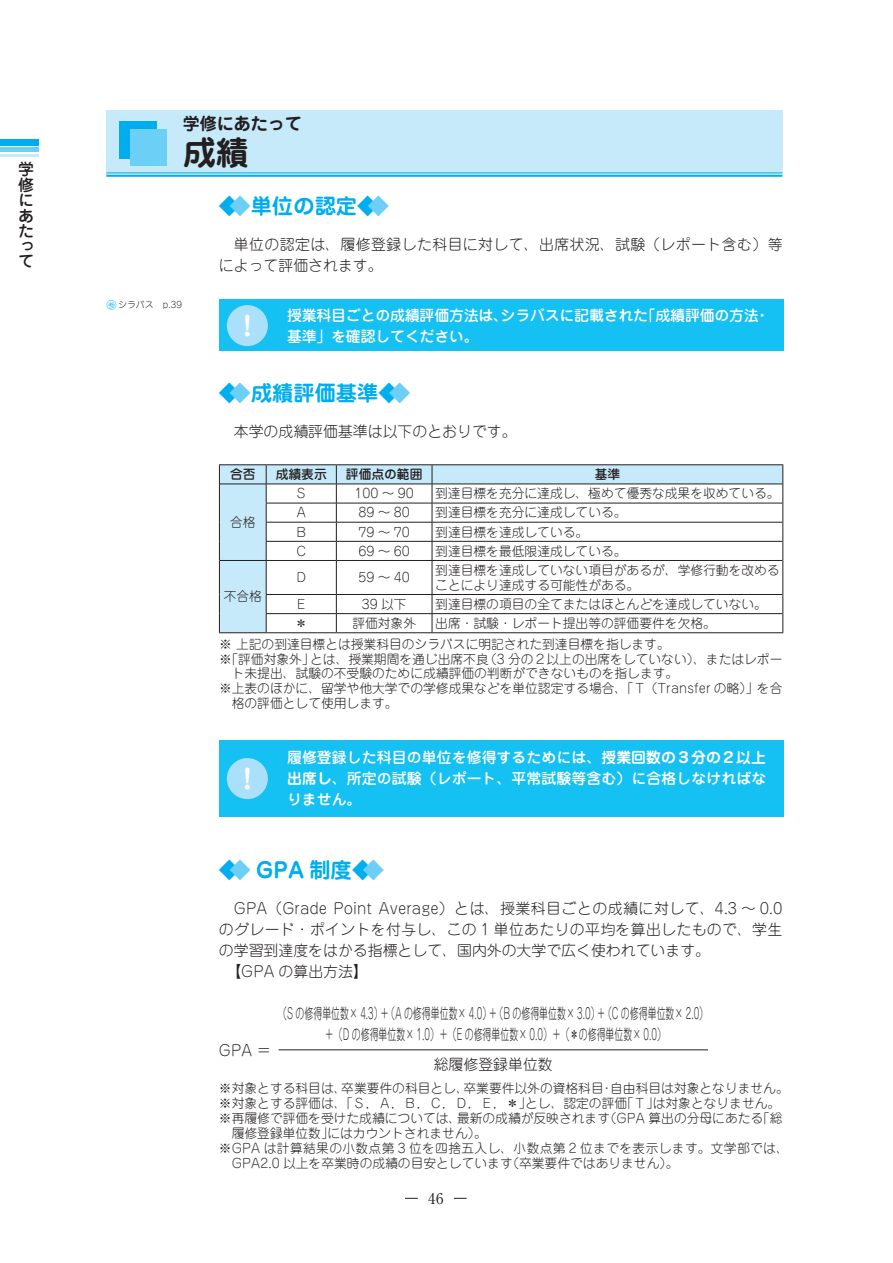
<style>
.page{position:relative;width:893px;height:1263px;background:#fff}
.page>*{position:absolute;margin:0;border:0;box-sizing:border-box;transform-origin:0 0}
.t1{font:700 33px "Jun 501 Pro";color:#231f20}
.t2{font:700 26.55px "Jun 501 Pro";color:#fff}
.t3{font:700 21.3px "Jun 501 Pro";color:#00aeef}
.t4{font:700 16.95px "Jun 501 Pro";color:#231f20}
.t5{font:500 15.9px/15.3px "Jun 34 Pro";color:#231f20;text-align:justify}
.t6{font:300 14.85px "Jun 101 Pro";color:#231f20}
.t7{font:500 14.85px/21px "Jun 34 Pro";color:#fff}
.t8{font:300 14.85px/21px "Jun 101 Pro";color:#231f20;text-align:center;scale:.6 1}
.t9{font:300 14.85px/21px "Jun 101 Pro";letter-spacing:.03em;color:#231f20}
.t10{font:300 14.85px "Jun 101 Pro";letter-spacing:.025em;color:#231f20}
.t11{font:14.85px "Ryumin Pr 6 N";color:#231f20}
.t12{font:300 12.75px/14.9px "Jun 101 Pro";color:#231f20}
.t13{font:300 12.75px "Jun 101 Pro";letter-spacing:.025em;color:#231f20}
.t14{font:500 12.75px "Jun 34 Pro";color:#231f20}
.t15{font:300 9px "Jun 101 Pro";color:#231f20}
.s1{font-size:10.8px;color:#00aeef}
.s2{font-size:7.65px;color:#00aeef}
.s3{color:#6bcff6}
.s4{font-family:"Jun 501 Pro";font-weight:700}
</style>
<div class="page">
<svg style="left:405px;top:1198px;width:13px;height:1px"></svg>
<svg style="left:454px;top:1198px;width:13px;height:1px"></svg>
<div style="left:219px;top:300px;width:564px;height:51px;background:#15c0f2"></div>
<div style="left:227px;top:305px;width:41px;height:41px;background:#aae0f9;border-radius:50%"></div>
<hr style="left:219px;top:464px;width:47px;height:1px;background:#231f20">
<hr style="left:266px;top:464px;width:70px;height:1px;background:#231f20">
<hr style="left:336px;top:464px;width:96px;height:1px;background:#231f20">
<hr style="left:432px;top:464px;width:351px;height:1px;background:#231f20">
<svg style="left:219px;top:465px;width:564px;height:168px"></svg>
<div style="left:219px;top:740px;width:564px;height:77px;background:#15c0f2"></div>
<div style="left:227px;top:758px;width:41px;height:41px;background:#aae0f9;border-radius:50%"></div>
<hr style="left:279px;top:1049px;width:429px;height:1px;background:#231f20">
<div style="left:106px;top:111px;width:676px;height:63px;background:#c6eafa"></div>
<div style="left:119px;top:121px;width:38px;height:38px;background:#00aeef"></div>
<div style="left:131px;top:130px;width:36px;height:36px;background:#6bcff6"></div>
<hr style="left:106px;top:173px;width:676px;height:1px;background:#00aeef">
<hr style="left:106px;top:175px;width:676px;height:2px;background:#00aeef">
<div style="left:0;top:139px;width:38px;height:7px;background:#00aeef"></div>
<hr style="left:0;top:148px;width:38px;height:4px;background:#6bcff6">
<hr style="left:0;top:154px;width:38px;height:2px;background:#c6eafa">
<p class="t5" style="left:18px;top:160px;width:17px">学修にあたって</p>
<h3 class="t4" style="left:183px;top:110px;width:121px">学修にあたって</h3>
<h1 class="t1" style="left:183px;top:127px;width:67px">成績</h1>
<p class="t15" style="left:106px;top:298px;width:77px"><span class="s1">○</span><span class="s2">参</span> シラバス　p.39</p>
<h3 class="t3" style="left:219px;top:189px;width:172px">◆<span class="s3">◆</span>単位の認定◆<span class="s3">◆</span></h3>
<p class="t9" style="left:219px;top:232px;width:565px;text-indent:15px">単位の認定は、履修登録した科目に対して、出席状況、試験（レポート含む）等によって評価されます。</p>
<p class="t7" style="left:234px;top:303px;width:537px;text-indent:53px">授業科目ごとの成績評価方法は、シラバスに記載された「成績評価の方法・<sup>！</sup> 基準」を確認してください。</p>
<h3 class="t3" style="left:219px;top:376px;width:193px">◆<span class="s3">◆</span>成績評価基準◆<span class="s3">◆</span></h3>
<p class="t6" style="left:234px;top:420px;width:284px">本学の成績評価基準は以下のとおりです。</p>
<p class="t14" style="left:230px;top:464px;width:27px">合否</p>
<p class="t14" style="left:276px;top:464px;width:53px">成績表示</p>
<p class="t14" style="left:346px;top:464px;width:78px">評価点の範囲</p>
<p class="t14" style="left:595px;top:464px;width:27px">基準</p>
<p class="t12" style="left:230px;top:513px;width:27px">合格</p>
<p class="t12" style="left:297px;top:485px;width:10px">S</p>
<p class="t12" style="left:355px;top:485px;width:61px">100 ～ 90</p>
<p class="t12" style="left:435px;top:485px;width:346px">到達目標を充分に達成し、極めて優秀な成果を収めている。</p>
<p class="t12" style="left:296px;top:504px;width:11px">A</p>
<p class="t12" style="left:359px;top:504px;width:53px">89 ～ 80</p>
<p class="t12" style="left:435px;top:504px;width:193px">到達目標を充分に達成している。</p>
<p class="t12" style="left:296px;top:523px;width:11px">B</p>
<p class="t12" style="left:359px;top:523px;width:53px">79 ～ 70</p>
<p class="t12" style="left:435px;top:523px;width:155px">到達目標を達成している。</p>
<p class="t12" style="left:296px;top:542px;width:11px">C</p>
<p class="t12" style="left:359px;top:542px;width:53px">69 ～ 60</p>
<p class="t12" style="left:435px;top:542px;width:193px">到達目標を最低限達成している。</p>
<p class="t12" style="left:296px;top:569px;width:11px">D</p>
<p class="t12" style="left:359px;top:569px;width:53px">59 ～ 40</p>
<p class="t12" style="left:435px;top:561px;width:346px">到達目標を達成していない項目があるが、学修行動を改めることにより達成する可能性がある。</p>
<p class="t12" style="left:297px;top:595px;width:10px">E</p>
<p class="t12" style="left:362px;top:595px;width:46px">39 以下</p>
<p class="t12" style="left:435px;top:595px;width:333px">到達目標の項目の全てまたはほとんどを達成していない。</p>
<p class="t12" style="left:295px;top:614px;width:14px">＊</p>
<p class="t12" style="left:352px;top:614px;width:65px">評価対象外</p>
<p class="t12" style="left:224px;top:588px;width:40px">不合格</p>
<p class="t12" style="left:219px;top:611px;width:498px;line-height:20.7px;text-indent:216px">出席・試験・レポート提出等の評価要件を欠格。※ 上記の到達目標とは授業科目のシラバスに明記された到達目標を指します。</p>
<p class="t12" style="left:219px;top:650px;width:565px">※「評価対象外」とは、授業期間を通じ出席不良（3 分の２以上の出席をしていない）、またはレポー</p>
<p class="t12" style="left:232px;top:665px;width:448px">ト未提出、試験の不受験のために成績評価の判断ができないものを指します。</p>
<p class="t12" style="left:219px;top:680px;width:565px">※上表のほかに、留学や他大学での学修成果などを単位認定する場合、「Ｔ（Transfer の略）」を合</p>
<p class="t12" style="left:232px;top:694px;width:167px">格の評価として使用します。</p>
<h2 class="t2" style="left:234px;top:758px;width:28px">！</h2>
<p class="t7" style="left:287px;top:746px;width:481px;text-align:justify">履修登録した科目の単位を修得するためには、<span class="s4">授業回数の３分の２以上出席し</span>、所定の試験（レポート、平常試験等含む）に合格しなければなりません。</p>
<h3 class="t3" style="left:219px;top:853px;width:166px">◆<span class="s3">◆</span> GPA 制度◆<span class="s3">◆</span></h3>
<p class="t6" style="left:234px;top:896px;width:550px">GPA（Grade Point Average）とは、授業科目ごとの成績に対して、4.3 〜 0.0</p>
<p class="t10" style="left:219px;top:917px;width:565px">のグレード・ポイントを付与し、この 1 単位あたりの平均を算出したもので、学生</p>
<p class="t6" style="left:219px;top:938px;width:493px">の学習到達度をはかる指標として、国内外の大学で広く使われています。</p>
<p class="t6" style="left:226px;top:959px;width:143px">【GPA の算出方法】</p>
<p class="t6" style="left:219px;top:1038px;width:54px">GPA ＝</p>
<p class="t8" style="left:278px;top:1001px;width:718px">（S の修得単位数× 4.3）＋（A の修得単位数× 4.0）＋（B の修得単位数× 3.0）＋（C の修得単位数× 2.0）＋（D の修得単位数× 1.0）＋（E の修得単位数× 0.0）＋（＊の修得単位数× 0.0）</p>
<p class="t6" style="left:434px;top:1053px;width:121px">総履修登録単位数</p>
<p class="t12" style="left:219px;top:1080px;width:571px">※対象とする科目は、卒業要件の科目とし、卒業要件以外の資格科目・自由科目は対象となりません。</p>
<p class="t12" style="left:219px;top:1094px;width:563px">※対象とする評価は、「Ｓ，Ａ，Ｂ，Ｃ，Ｄ，Ｅ，＊」とし、認定の評価「Ｔ」は対象となりません。</p>
<p class="t12" style="left:219px;top:1109px;width:565px">※再履修で評価を受けた成績については、最新の成績が反映されます（GPA 算出の分母にあたる「総</p>
<p class="t12" style="left:232px;top:1124px;width:257px">履修登録単位数」にはカウントされません）。</p>
<p class="t13" style="left:219px;top:1138px;width:571px">※GPA は計算結果の小数点第 3 位を四捨五入し、小数点第 2 位までを表示します。文学部では、</p>
<p class="t12" style="left:232px;top:1154px;width:448px">GPA2.0 以上を卒業時の成績の目安としています（卒業要件ではありません）。</p>
<p class="t11" style="left:428px;top:1186px;width:17px">46</p>
</div>
